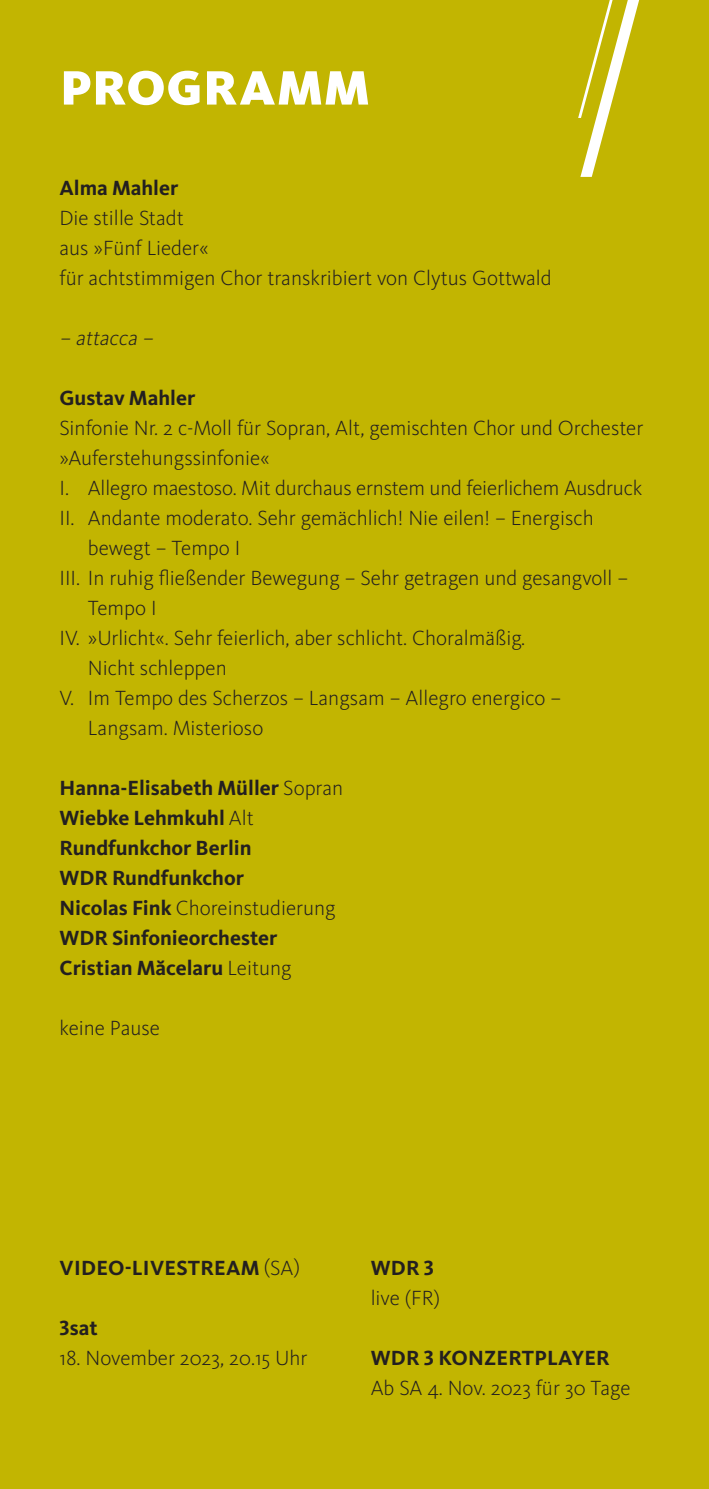
<style>
.page{position:relative;width:709px;height:1489px;background:#fff}
.page>*{position:absolute;margin:0;border:0;box-sizing:border-box;transform-origin:0 0}
.t1{font:900 50px "WDR Sans";letter-spacing:.025em;color:#fff}
.t2{font:300 21.25px/30px "WDR Sans";color:#231f20}
.t3{font:700 21.25px/30px "WDR Sans";color:#231f20}
.t4{font:italic 300 21.25px "WDR Sans";color:#231f20}
.s1{font-weight:300}
</style>
<div class="page">
<div style="left:0;top:0;width:709px;height:1488px;background:#c2b501"></div>
<svg style="left:578px;top:0;width:61px;height:177px"></svg>
<h1 class="t1" style="left:60px;top:58px;width:311px">PROGRAMM</h1>
<p class="t3" style="left:60px;top:172px;width:120px">Alma Mahler</p>
<p class="t2" style="left:60px;top:202px;width:493px">Die stille Stadt<br>aus »Fünf Lieder«<br>für achtstimmigen Chor transkribiert von Clytus Gottwald</p>
<p class="t4" style="left:60px;top:325px;width:99px">– attacca –</p>
<p class="t3" style="left:60px;top:382px;width:137px">Gustav Mahler</p>
<p class="t2" style="left:60px;top:412px;width:585px">Sinfonie Nr. 2 c-Moll für Sopran, Alt, gemischten Chor und Orchester</p>
<p class="t2" style="left:60px;top:442px;width:212px">»Auferstehungssinfonie«</p>
<p class="t2" style="left:60px;top:472px;width:584px">I. Allegro maestoso. Mit durchaus ernstem und feierlichem Ausdruck</p>
<p class="t2" style="left:60px;top:502px;width:535px">II. Andante moderato. Sehr gemächlich! Nie eilen! – Energisch</p>
<p class="t2" style="left:88px;top:532px;width:154px">bewegt – Tempo I</p>
<p class="t2" style="left:60px;top:562px;width:570px">III. In ruhig fließender Bewegung – Sehr getragen und gesangvoll –</p>
<p class="t2" style="left:88px;top:592px;width:70px">Tempo I</p>
<p class="t2" style="left:60px;top:622px;width:467px">IV. »Urlicht«. Sehr feierlich, aber schlicht. Choralmäßig.</p>
<p class="t2" style="left:88px;top:652px;width:140px">Nicht schleppen</p>
<p class="t2" style="left:60px;top:682px;width:503px">V. Im Tempo des Scherzos – Langsam – Allegro energico –</p>
<p class="t2" style="left:88px;top:712px;width:177px">Langsam. Misterioso</p>
<p class="t3" style="left:60px;top:772px;width:285px">Hanna-Elisabeth Müller <span class="s1">Sopran<br></span>Wiebke Lehmkuhl <span class="s1">Alt<br></span>Rundfunkchor Berlin<br>WDR Rundfunkchor<br>Nicolas Fink <span class="s1">Choreinstudierung<br></span>WDR Sinfonieorchester<br>Cristian Măcelaru <span class="s1">Leitung</span></p>
<p class="t2" style="left:60px;top:1012px;width:102px">keine Pause</p>
<p class="t3" style="left:60px;top:1252px;width:242px">VIDEO-LIVESTREAM <span class="s1">(SA)</span></p>
<p class="t3" style="left:60px;top:1312px;width:40px">3sat</p>
<p class="t2" style="left:60px;top:1343px;width:249px">18. November 2023, 20.15 Uhr</p>
<p class="t3" style="left:371px;top:1252px;width:65px">WDR 3</p>
<p class="t2" style="left:371px;top:1282px;width:71px">live (FR)</p>
<p class="t3" style="left:371px;top:1342px;width:240px">WDR 3 KONZERTPLAYER</p>
<p class="t2" style="left:371px;top:1372px;width:261px">Ab SA 4. Nov. 2023 für 30 Tage</p>
</div>
